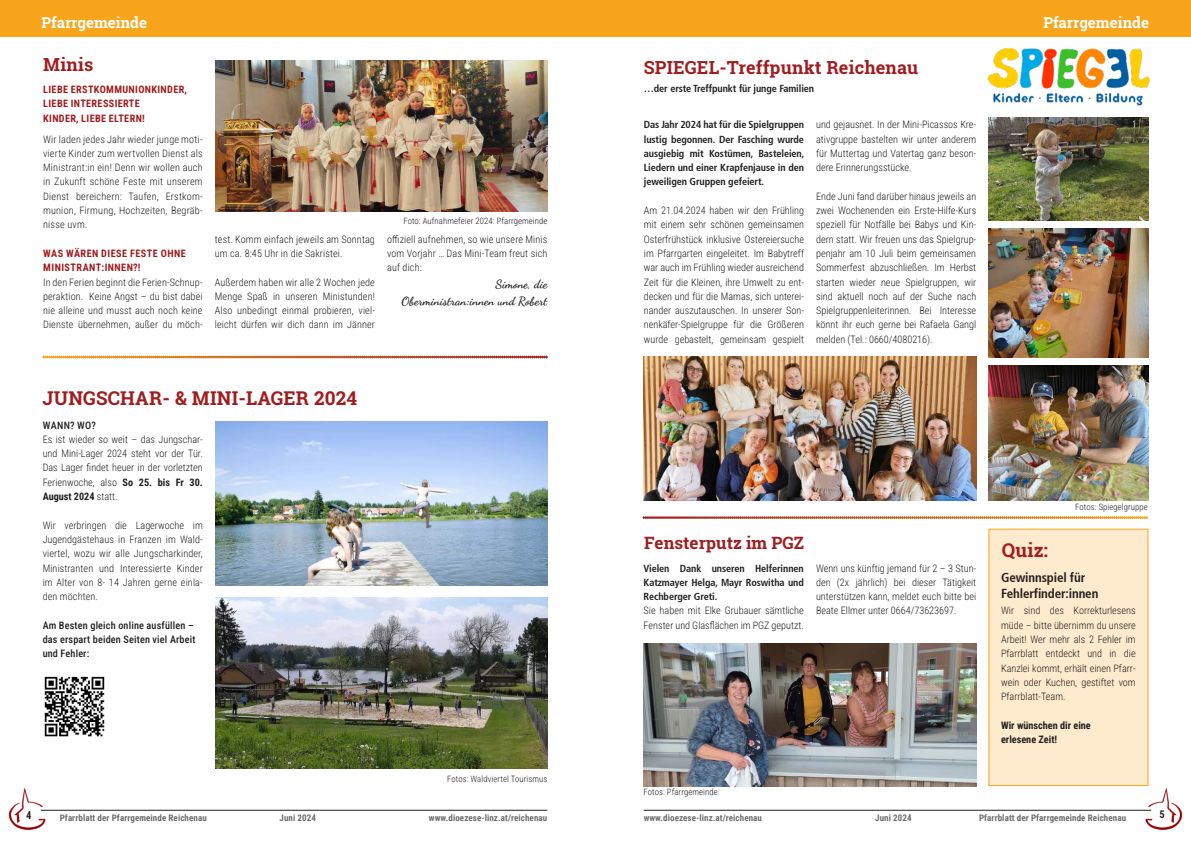
<style>
.page{position:relative;width:1191px;height:842px;background:#fff}
.page>*{position:absolute;margin:0;border:0;box-sizing:border-box;transform-origin:0 0}
.t1{font:700 19px "Roboto Slab";letter-spacing:.01em;color:#9f1d20}
.t2{font:700 18px "Roboto Slab";letter-spacing:.01em;color:#9f1d20}
.t3{font:700 17px "Roboto Slab";color:#9f1d20}
.t4{font:700 15px "Roboto Slab";color:#fff}
.t5{font:700 condensed 13px/16px "Frutiger 67";letter-spacing:-.01em;color:#231f20}
.t6{font:700 12px/17px "Dancing Script";letter-spacing:.01em;color:#231f20;text-align:right}
.t7{font:700 10.5px "Roboto Condensed";color:#231f20}
.t8{font:300 10.2px/14.3px "Roboto Condensed";color:#231f20;text-align:justify}
.t9{font:700 condensed 10.2px/14.3px "Frutiger 67";letter-spacing:-.01em;color:#231f20;text-align:justify}
.t10{font:700 10.2px/14.3px "Roboto Condensed";letter-spacing:.035em;color:#9f1d20}
.t11{font:500 10.2px/14.3px "Roboto Condensed";letter-spacing:.015em;color:#231f20}
.t12{font:700 10.2px/14.3px "Roboto Condensed";color:#231f20}
.t13{font:700 9px "Roboto Condensed";letter-spacing:.01em;color:#6c6d70}
.t14{font:300 8.7px "Roboto Condensed";letter-spacing:.01em;color:#231f20}
.s1{font-weight:700}
</style>
<div class="page">
<img style="left:9px;top:788px;width:37px;height:42px">
<img style="left:1144px;top:788px;width:38px;height:42px">
<hr style="left:643px;top:810px;width:508px;height:1px;background:#231f20">
<hr style="left:41px;top:810px;width:506px;height:1px;background:#231f20">
<div style="left:988px;top:529px;width:160px;height:257px;background:#feeacc"></div>
<div style="left:0;top:0;width:1191px;height:37px;background:#f9a51b"></div>
<svg style="left:42px;top:356px;width:505px;height:2px"></svg>
<img style="left:215px;top:61px;width:332px;height:150px">
<svg style="left:643px;top:516px;width:505px;height:3px;background:#d68c5d"></svg>
<img style="left:215px;top:421px;width:332px;height:165px">
<img style="left:215px;top:598px;width:332px;height:170px">
<img style="left:44px;top:676px;width:61px;height:61px">
<img style="left:987px;top:47px;width:163px;height:59px">
<img style="left:988px;top:118px;width:160px;height:102px">
<img style="left:988px;top:228px;width:160px;height:129px">
<img style="left:988px;top:365px;width:160px;height:135px">
<img style="left:643px;top:643px;width:333px;height:143px">
<img style="left:644px;top:356px;width:332px;height:144px">
<h3 class="t4" style="left:41px;top:12px;width:107px">Pfarrgemeinde</h3>
<h3 class="t4" style="left:1043px;top:12px;width:107px">Pfarrgemeinde</h3>
<h2 class="t2" style="left:43px;top:52px;width:51px">Minis</h2>
<p class="t10" style="left:43px;top:82px;width:145px">LIEBE ERSTKOMMUNIONKINDER,<br>LIEBE INTERESSIERTE<br>KINDER, LIEBE ELTERN!</p>
<p class="t8" style="left:43px;top:131px;width:161px">Wir laden jedes Jahr wieder junge moti&shy;vierte Kinder zum wertvollen Dienst als Ministrant:in ein! Denn wir wollen auch in Zukunft schöne Feste mit unserem Dienst bereichern: Taufen, Erstkom&shy;munion, Firmung, Hochzeiten, Begräb&shy;nisse uvm.</p>
<p class="t10" style="left:43px;top:246px;width:144px">WAS WÄREN DIESE FESTE OHNE<br>MINISTRANT:INNEN?!</p>
<p class="t8" style="left:43px;top:274px;width:161px">In den Ferien beginnt die Ferien-Schnup&shy;peraktion. Keine Angst – du bist dabei nie alleine und musst auch noch keine Dienste übernehmen, außer du möch-</p>
<p class="t8" style="left:215px;top:231px;width:162px">test. Komm einfach jeweils am Sonntag um ca. 8:45 Uhr in die Sakristei.</p>
<p class="t8" style="left:215px;top:274px;width:162px">Außerdem haben wir alle 2 Wochen jede Menge Spaß in unseren Ministunden!<br>Also unbedingt einmal probieren, viel&shy;leicht dürfen wir dich dann im Jänner</p>
<p class="t14" style="left:403px;top:215px;width:146px">Foto: Aufnahmefeier 2024: Pfarrgemeinde</p>
<p class="t8" style="left:387px;top:231px;width:162px">offiziell aufnehmen, so wie unsere Minis vom Vorjahr … Das Mini-Team freut sich auf dich:</p>
<p class="t6" style="left:401px;top:276px;width:147px">Simone, die<br>Oberministran:innen und Robert</p>
<h1 class="t1" style="left:43px;top:385px;width:316px">JUNGSCHAR- &amp; MINI-LAGER 2024</h1>
<p class="t11" style="left:43px;top:417px;width:55px">WANN? WO?</p>
<p class="t8" style="left:43px;top:432px;width:162px">Es ist wieder so weit – das Jungschar&shy;und Mini-Lager 2024 steht vor der Tür.<br>Das Lager findet heuer in der vorletzten Ferienwoche, also <span class="s1">So 25. bis Fr 30.<br>August 2024</span> statt.</p>
<p class="t8" style="left:43px;top:517px;width:162px">Wir verbringen die Lagerwoche im Jugendgästehaus in Franzen im Wald&shy;viertel, wozu wir alle Jungscharkinder, Ministranten und Interessierte Kinder im Alter von 8- 14 Jahren gerne einla&shy;den möchten.</p>
<p class="t11" style="left:43px;top:618px;width:154px">Am Besten gleich online ausfüllen – das erspart beiden Seiten viel Arbeit und Fehler:</p>
<p class="t14" style="left:447px;top:772px;width:101px">Fotos: Waldviertel Tourismus</p>
<h2 class="t2" style="left:644px;top:55px;width:276px">SPIEGEL-Treffpunkt Reichenau</h2>
<p class="t9" style="left:644px;top:81px;width:172px">…der erste Treffpunkt für junge Familien</p>
<p class="t9" style="left:644px;top:118px;width:162px">Das Jahr 2024 hat für die Spielgruppen lustig begonnen. Der Fasching wurde ausgiebig mit Kostümen, Basteleien, Liedern und einer Krapfenjause in den jeweiligen Gruppen gefeiert.</p>
<p class="t8" style="left:644px;top:203px;width:162px">Am 21.04.2024 haben wir den Frühling mit einem sehr schönen gemeinsamen Osterfrühstück inklusive Ostereiersuche im Pfarrgarten eingeleitet. Im Babytreff war auch im Frühling wieder ausreichend Zeit für die Kleinen, ihre Umwelt zu ent&shy;decken und für die Mamas, sich unterei&shy;nander auszutauschen. In unserer Son&shy;nenkäfer-Spielgruppe für die Größeren wurde gebastelt, gemeinsam gespielt</p>
<p class="t8" style="left:816px;top:117px;width:162px">und gejausnet. In der Mini-Picassos Kre&shy;ativgruppe bastelten wir unter anderem für Muttertag und Vatertag ganz beson&shy;dere Erinnerungsstücke.</p>
<p class="t8" style="left:816px;top:189px;width:162px">Ende Juni fand darüber hinaus jeweils an zwei Wochenenden ein Erste-Hilfe-Kurs speziell für Notfälle bei Babys und Kin&shy;dern statt. Wir freuen uns das Spielgrup&shy;penjahr am 10 Juli beim gemeinsamen Sommerfest abzuschließen. Im Herbst starten wieder neue Spielgruppen, wir sind aktuell noch auf der Suche nach Spielgruppenleiterinnen. Bei Interesse könnt ihr euch gerne bei Rafaela Gangl melden (Tel.: 0660/4080216).</p>
<h3 class="t3" style="left:644px;top:531px;width:161px">Fensterputz im PGZ</h3>
<h1 class="t1" style="left:1001px;top:537px;width:48px">Quiz:</h1>
<p class="t14" style="left:1075px;top:500px;width:74px">Fotos: Spiegelgruppe</p>
<p class="t9" style="left:643px;top:561px;width:162px">Vielen Dank unseren Helferinnen Katzmayer Helga, Mayr Roswitha und Rechberger Greti.</p>
<p class="t8" style="left:643px;top:603px;width:162px">Sie haben mit Elke Grubauer sämtliche<br>Fenster und Glasflächen im PGZ geputzt.</p>
<p class="t8" style="left:816px;top:560px;width:162px">Wenn uns künftig jemand für 2 – 3 Stun&shy;den (2x jährlich) bei dieser Tätigkeit unterstützen kann, meldet euch bitte bei Beate Ellmer unter 0664/73623697.</p>
<p class="t14" style="left:643px;top:786px;width:76px">Fotos: Pfarrgemeinde</p>
<p class="t5" style="left:1001px;top:569px;width:99px">Gewinnspiel für<br>Fehlerfinder:innen</p>
<p class="t8" style="left:1001px;top:603px;width:136px">Wir sind des Korrekturlesens müde – bitte übernimm du unsere Arbeit! Wer mehr als 2 Fehler im Pfarrblatt entdeckt und in die Kanzlei kommt, erhält einen Pfarr&shy;wein oder Kuchen, gestiftet vom Pfarrblatt-Team.</p>
<p class="t12" style="left:1001px;top:718px;width:91px">Wir wünschen dir eine erlesene Zeit!</p>
<p class="t7" style="left:26px;top:807px;width:7px">4</p>
<p class="t13" style="left:60px;top:811px;width:149px">Pfarrblatt der Pfarrgemeinde Reichenau</p>
<p class="t13" style="left:979px;top:811px;width:149px">Pfarrblatt der Pfarrgemeinde Reichenau</p>
<p class="t7" style="left:1159px;top:807px;width:7px">5</p>
<p class="t13" style="left:279px;top:811px;width:38px">Juni 2024</p>
<p class="t13" style="left:429px;top:811px;width:120px">www.dioezese-linz.at/reichenau</p>
<p class="t13" style="left:643px;top:811px;width:120px">www.dioezese-linz.at/reichenau</p>
<p class="t13" style="left:875px;top:811px;width:38px">Juni 2024</p>
</div>
